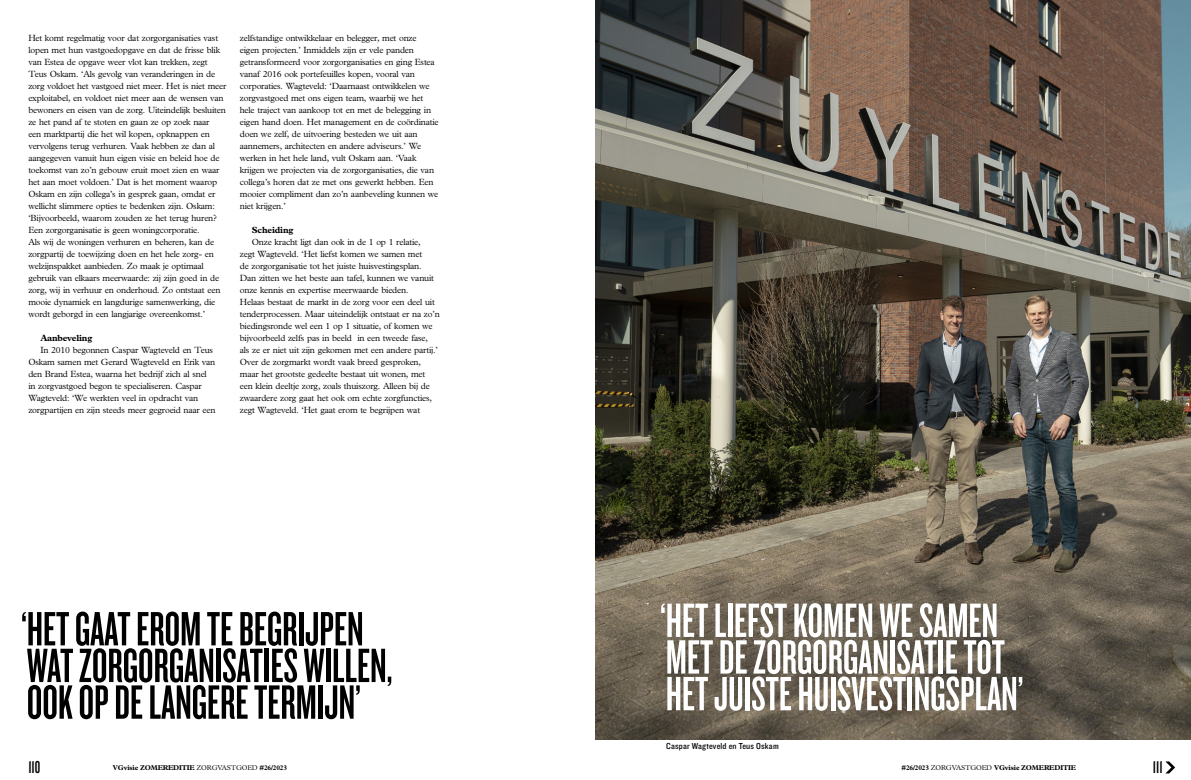
<style>
.page{position:relative;width:1191px;height:780px;background:#fff}
.page>*{position:absolute;margin:0;border:0;box-sizing:border-box;transform-origin:0 0}
.t1{font:50px/36.6px "Knockout HTF47 Bantamweight";color:#000}
.t2{font:50px/36.6px "Knockout HTF47 Bantamweight";color:#fff}
.t3{font:18px "Knockout HTF47 Bantamweight";color:#000}
.t4{font:300 9px/12px "M Plantin";letter-spacing:-.02em;color:#000}
.t5{font:9px "Knockout HTF30 Junior Welterwt";letter-spacing:.02em;color:#000}
.t6{font:700 9px "M Plantin";letter-spacing:-.02em;color:#000}
.t7{font:700 7px "M Plantin";letter-spacing:-.02em;color:#000}
.s1{font-weight:300}
</style>
<div class="page">
<svg style="left:1165px;top:761px;width:10px;height:12px"></svg>
<img style="left:595px;top:0;width:596px;height:739px">
<p class="t4" style="left:28px;top:32px;width:200px">Het komt regelmatig voor dat zorgorganisaties vast lopen met hun vastgoedopgave en dat de frisse blik van Estea de opgave weer vlot kan trekken, zegt Teus Oskam. ‘Als gevolg van veranderingen in de zorg voldoet het vastgoed niet meer. Het is niet meer exploitabel, en voldoet niet meer aan de wensen van bewoners en eisen van de zorg. Uiteindelijk besluiten ze het pand af te stoten en gaan ze op zoek naar<br>een marktpartij die het wil kopen, opknappen en vervolgens terug verhuren. Vaak hebben ze dan al aangegeven vanuit hun eigen visie en beleid hoe de toekomst van zo’n gebouw eruit moet zien en waar het aan moet voldoen.’ Dat is het moment waarop Oskam en zijn collega’s in gesprek gaan, omdat er wellicht slimmere opties te bedenken zijn. Oskam: ‘Bijvoorbeeld, waarom zouden ze het terug huren?<br>Een zorgorganisatie is geen woningcorporatie.<br>Als wij de woningen verhuren en beheren, kan de zorgpartij de toewijzing doen en het hele zorg- en welzijnspakket aanbieden. Zo maak je optimaal gebruik van elkaars meerwaarde: zij zijn goed in de zorg, wij in verhuur en onderhoud. Zo ontstaat een mooie dynamiek en langdurige samenwerking, die wordt geborgd in een langjarige overeenkomst.’</p>
<p class="t6" style="left:40px;top:333px;width:53px">Aanbeveling</p>
<p class="t4" style="left:28px;top:344px;width:189px;text-indent:12px">In 2010 begonnen Caspar Wagteveld en Teus Oskam samen met Gerard Wagteveld en Erik van den Brand Estea, waarna het bedrijf zich al snel in zorgvastgoed begon te specialiseren. Caspar Wagteveld: ‘We werkten veel in opdracht van zorgpartijen en zijn steeds meer gegroeid naar een</p>
<p class="t4" style="left:240px;top:32px;width:200px">zelfstandige ontwikkelaar en belegger, met onze<br>eigen projecten.’ Inmiddels zijn er vele panden getransformeerd voor zorgorganisaties en ging Estea vanaf 2016 ook portefeuilles kopen, vooral van corporaties. Wagteveld: ‘Daarnaast ontwikkelen we zorgvastgoed met ons eigen team, waarbij we het hele traject van aankoop tot en met de belegging in eigen hand doen. Het management en de coördinatie doen we zelf, de uitvoering besteden we uit aan aannemers, architecten en andere adviseurs.’ We werken in het hele land, vult Oskam aan. ‘Vaak krijgen we projecten via de zorgorganisaties, die van collega’s horen dat ze met ons gewerkt hebben. Een mooier compliment dan zo’n aanbeveling kunnen we niet krijgen.’</p>
<p class="t6" style="left:252px;top:225px;width:43px">Scheiding</p>
<p class="t4" style="left:240px;top:236px;width:201px;text-indent:12px">Onze kracht ligt dan ook in de 1 op 1 relatie,<br>zegt Wagteveld. ‘Het liefst komen we samen met<br>de zorgorganisatie tot het juiste huisvestingsplan.<br>Dan zitten we het beste aan tafel, kunnen we vanuit onze kennis en expertise meerwaarde bieden.<br>Helaas bestaat de markt in de zorg voor een deel uit tenderprocessen. Maar uiteindelijk ontstaat er na zo’n biedingsronde wel een 1 op 1 situatie, of komen we bijvoorbeeld zelfs pas in beeld in een tweede fase, als ze er niet uit zijn gekomen met een andere partij.’ Over de zorgmarkt wordt vaak breed gesproken, maar het grootste gedeelte bestaat uit wonen, met een klein deeltje zorg, zoals thuiszorg. Alleen bij de zwaardere zorg gaat het ook om echte zorgfuncties, zegt Wagteveld. ‘Het gaat erom te begrijpen wat</p>
<h1 class="t1" style="left:21px;top:611px;width:373px">‘ HET GAAT EROM TE BEGRIJPEN<br>WAT ZORGORGANISATIES WILLEN,<br>OOK OP DE LANGERE TERMIJN’</h1>
<h1 class="t2" style="left:660px;top:602px;width:365px">‘ HET LIEFST KOMEN WE SAMEN<br>MET DE ZORGORGANISATIE TOT<br>HET JUISTE HUISVESTINGSPLAN’</h1>
<p class="t5" style="left:666px;top:741px;width:114px">Caspar Wagteveld en Teus Oskam</p>
<h2 class="t3" style="left:28px;top:758px;width:13px">110</h2>
<p class="t7" style="left:113px;top:763px;width:176px">VGvisie zomereditie <span class="s1">ZORGVASTGOED</span> #26/2023</p>
<p class="t7" style="left:901px;top:763px;width:176px">#26/2023 <span class="s1">ZORGVASTGOED</span> VGvisie zomereditie</p>
<h2 class="t3" style="left:1152px;top:758px;width:11px">111</h2>
</div>
